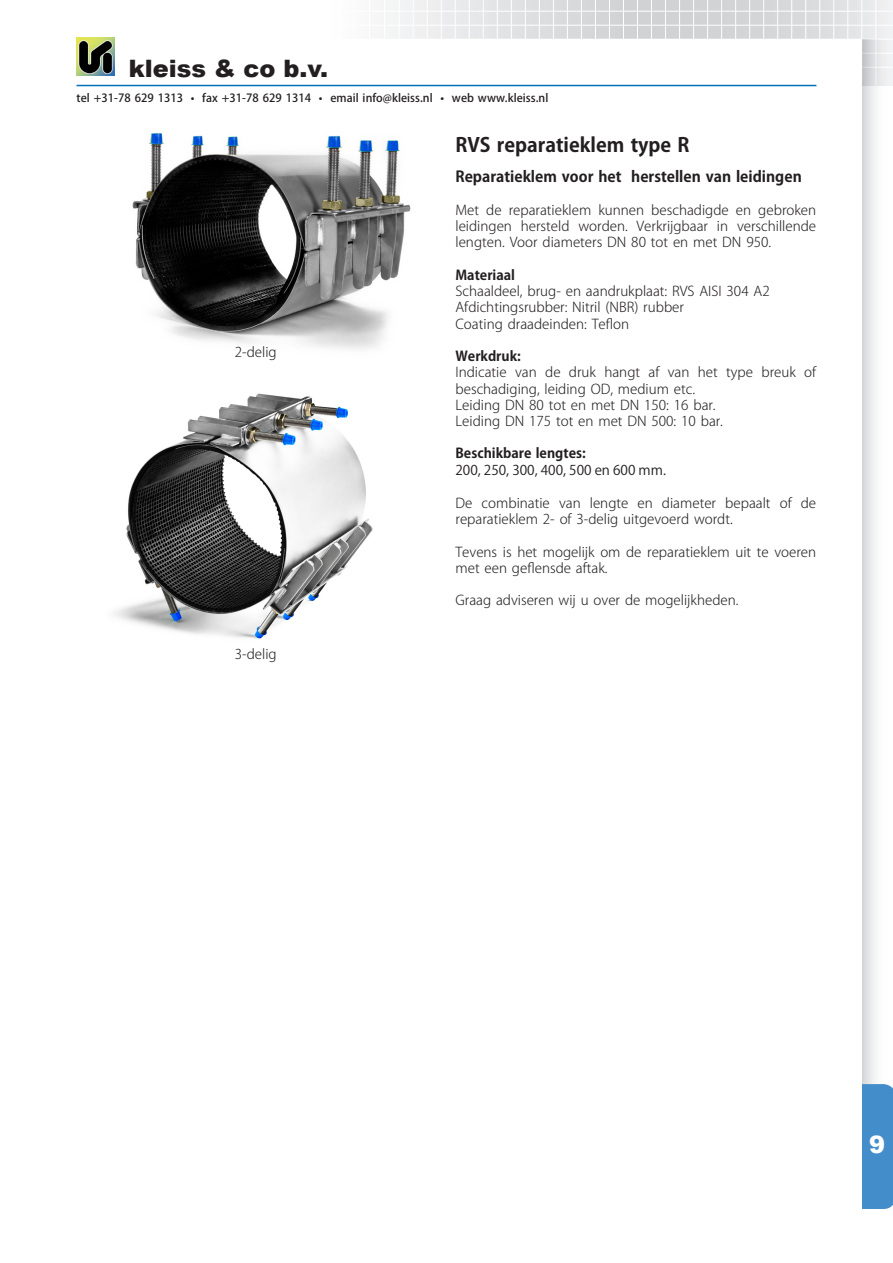
<style>
.page{position:relative;width:893px;height:1263px;background:#fff}
.page>*{position:absolute;margin:0;border:0;box-sizing:border-box;transform-origin:0 0}
.t1{font:900 24px "Arial";color:#231f20}
.t2{font:900 24px "Arial";color:#fff}
.Header_12{font:700 19.5px "Koz Go Pro";color:#231f20}
.Paragraph_Style_1__K{font:700 15px "Koz Go Pro";color:#231f20}
.Paragraph_Style_1__K-2{font:300 13.5px/16.2px "Koz Go Pro";color:#231f20}
.Paragraph_Style_1__K-3{font:700 13.5px "Koz Go Pro";color:#231f20}
.t3{font:13.5px "Koz Go Pro";color:#231f20}
.t4{font:500 11.25px "Koz Go Pro";letter-spacing:.005em;color:#231f20}
</style>
<div class="page">
<svg style="left:389px;top:0;width:504px;height:86px;background:#dedfe0"></svg>
<hr style="left:875px;top:0;width:1px;height:86px;background:#fff">
<hr style="left:861px;top:0;width:1px;height:81px;background:#fff">
<hr style="left:847px;top:0;width:1px;height:81px;background:#fff">
<hr style="left:833px;top:0;width:1px;height:81px;background:#fff">
<hr style="left:819px;top:0;width:1px;height:81px;background:#fff">
<hr style="left:805px;top:0;width:1px;height:81px;background:#fff">
<hr style="left:791px;top:0;width:1px;height:81px;background:#fff">
<hr style="left:777px;top:0;width:1px;height:81px;background:#fff">
<hr style="left:763px;top:0;width:1px;height:81px;background:#fff">
<hr style="left:749px;top:0;width:1px;height:81px;background:#fff">
<hr style="left:735px;top:0;width:1px;height:81px;background:#fff">
<hr style="left:721px;top:0;width:1px;height:81px;background:#fff">
<hr style="left:707px;top:0;width:1px;height:81px;background:#fff">
<hr style="left:693px;top:0;width:1px;height:81px;background:#fff">
<hr style="left:679px;top:0;width:1px;height:81px;background:#fff">
<hr style="left:665px;top:0;width:1px;height:81px;background:#fff">
<hr style="left:651px;top:0;width:1px;height:81px;background:#fff">
<hr style="left:637px;top:0;width:1px;height:81px;background:#fff">
<hr style="left:623px;top:0;width:1px;height:81px;background:#fff">
<hr style="left:609px;top:0;width:1px;height:81px;background:#fff">
<hr style="left:595px;top:0;width:1px;height:81px;background:#fff">
<hr style="left:581px;top:0;width:1px;height:81px;background:#fff">
<hr style="left:567px;top:0;width:1px;height:81px;background:#fff">
<hr style="left:553px;top:0;width:1px;height:81px;background:#fff">
<hr style="left:539px;top:0;width:1px;height:81px;background:#fff">
<hr style="left:525px;top:0;width:1px;height:73px;background:#fff">
<hr style="left:511px;top:0;width:1px;height:73px;background:#fff">
<hr style="left:497px;top:0;width:1px;height:73px;background:#fff">
<hr style="left:483px;top:0;width:1px;height:73px;background:#fff">
<hr style="left:469px;top:0;width:1px;height:73px;background:#fff">
<hr style="left:455px;top:0;width:1px;height:73px;background:#fff">
<hr style="left:441px;top:0;width:1px;height:73px;background:#fff">
<hr style="left:427px;top:0;width:1px;height:73px;background:#fff">
<hr style="left:413px;top:0;width:1px;height:73px;background:#fff">
<hr style="left:399px;top:0;width:1px;height:73px;background:#fff">
<hr style="left:73px;top:67px;width:820px;height:1px;background:#fff">
<hr style="left:73px;top:53px;width:820px;height:1px;background:#fff">
<hr style="left:73px;top:39px;width:820px;height:1px;background:#fff">
<hr style="left:73px;top:25px;width:820px;height:1px;background:#fff">
<hr style="left:73px;top:11px;width:820px;height:1px;background:#fff">
<svg style="left:861px;top:40px;width:27px;height:1044px"></svg>
<div style="left:862px;top:1084px;width:31px;height:125px;background:#448dcb"></div>
<div style="left:64px;top:39px;width:797px;height:1224px;background:#fff"></div>
<img style="left:77px;top:38px;width:38px;height:38px">
<hr style="left:77px;top:85px;width:739px;height:1px;background:#0072bc">
<img style="left:132px;top:133px;width:279px;height:217px">
<img style="left:114px;top:393px;width:259px;height:246px">
<h1 class="t1" style="left:129px;top:51px;width:201px">kleiss &amp; co b.v.</h1>
<p class="t4" style="left:77px;top:91px;width:473px">tel +31-78 629 1313 • fax +31-78 629 1314 • email info@kleiss.nl • web www.kleiss.nl</p>
<p class="Header_12" style="left:455px;top:132px;width:236px">RVS reparatieklem type R</p>
<p class="Paragraph_Style_1__K" style="left:455px;top:167px;width:348px">Reparatieklem voor het herstellen van leidingen</p>
<p class="Paragraph_Style_1__K-2" style="left:455px;top:202px;width:362px;text-align:justify">Met de reparatieklem kunnen beschadigde en gebroken leidingen hersteld worden. Verkrijgbaar in verschillende lengten. Voor diameters DN 80 tot en met DN 950.</p>
<p class="Paragraph_Style_1__K-3" style="left:455px;top:266px;width:61px">Materiaal</p>
<p class="Paragraph_Style_1__K-2" style="left:455px;top:283px;width:316px">Schaaldeel, brug- en aandrukplaat: RVS AISI 304 A2<br>Afdichtingsrubber: Nitril (NBR) rubber</p>
<p class="Paragraph_Style_1__K-2" style="left:455px;top:316px;width:175px">Coating draadeinden: Teflon</p>
<p class="Paragraph_Style_1__K-3" style="left:455px;top:348px;width:67px">Werkdruk:</p>
<p class="Paragraph_Style_1__K-2" style="left:455px;top:364px;width:362px">Indicatie van de druk hangt af van het type breuk of beschadiging, leiding OD, medium etc.</p>
<p class="Paragraph_Style_1__K-2" style="left:455px;top:397px;width:262px">Leiding DN 80 tot en met DN 150: 16 bar.</p>
<p class="Paragraph_Style_1__K-2" style="left:455px;top:413px;width:269px">Leiding DN 175 tot en met DN 500: 10 bar.</p>
<p class="Paragraph_Style_1__K-3" style="left:455px;top:445px;width:132px">Beschikbare lengtes:</p>
<p class="t3" style="left:455px;top:461px;width:212px">200, 250, 300, 400, 500 en 600 mm.</p>
<p class="Paragraph_Style_1__K-2" style="left:455px;top:495px;width:362px">De combinatie van lengte en diameter bepaalt of de reparatieklem 2- of 3-delig uitgevoerd wordt.</p>
<p class="Paragraph_Style_1__K-2" style="left:455px;top:544px;width:362px">Tevens is het mogelijk om de reparatieklem uit te voeren met een geflensde aftak.</p>
<p class="Paragraph_Style_1__K-2" style="left:455px;top:592px;width:284px">Graag adviseren wij u over de mogelijkheden.</p>
<p class="Paragraph_Style_1__K-2" style="left:235px;top:344px;width:43px">2-delig</p>
<p class="Paragraph_Style_1__K-2" style="left:235px;top:646px;width:43px">3-delig</p>
<h1 class="t2" style="left:869px;top:1127px;width:18px">9</h1>
</div>
